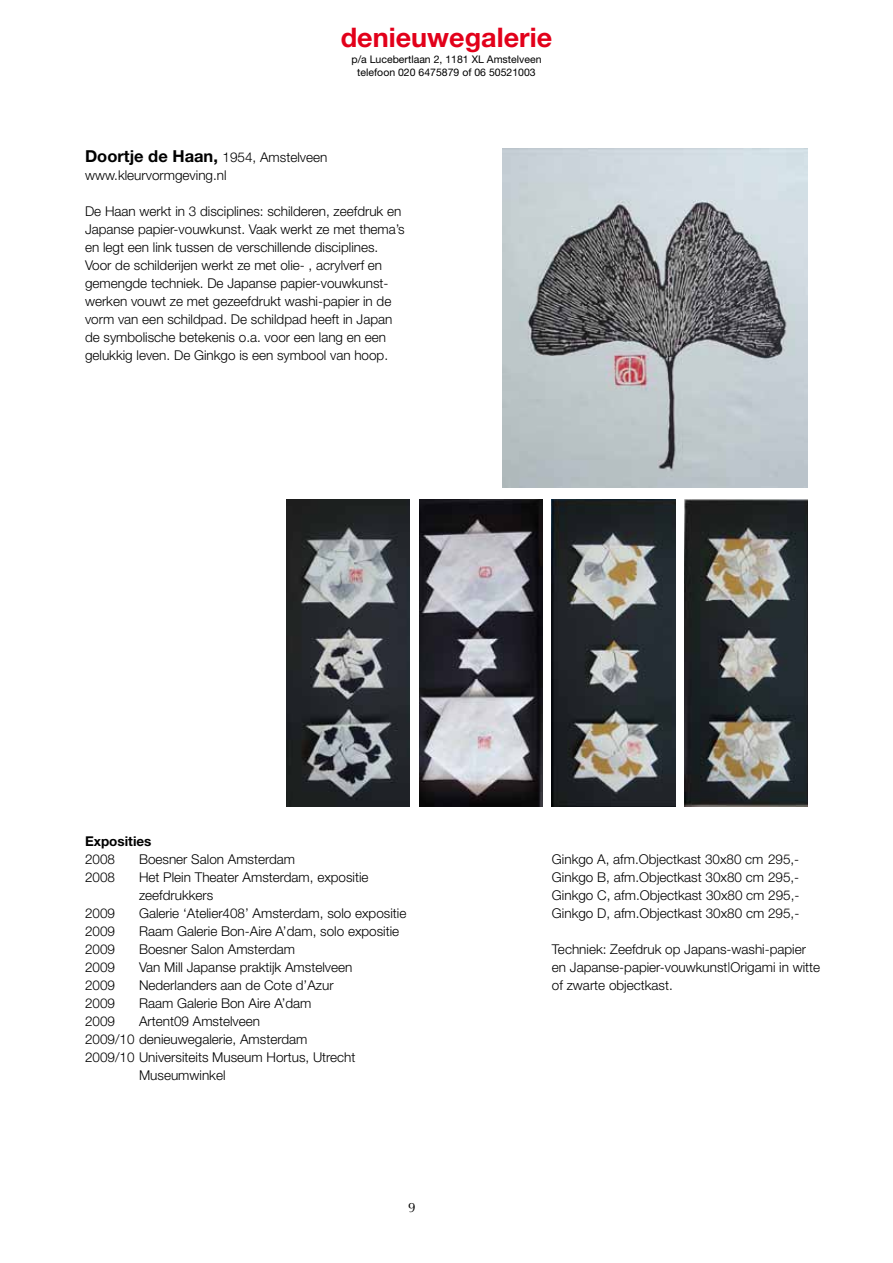
<style>
.page{position:relative;width:893px;height:1263px;background:#fff}
.page>*{position:absolute;margin:0;border:0;box-sizing:border-box;transform-origin:0 0}
.t1{font:700 27px "Helvetica Neue";color:#e2001a}
.t2{font:300 13.5px/18px "Helvetica Neue";color:#000}
.t3{font:700 13.5px "Helvetica Neue";color:#000}
.t4{font:13.5px "Optima";color:#000}
.t5{font:10.5px/13.5px "Helvetica Neue";color:#000;text-align:center}
.s1{font-weight:700;font-size:16.5px}
</style>
<div class="page">
<img style="left:286px;top:499px;width:124px;height:307px">
<img style="left:419px;top:499px;width:123px;height:307px">
<img style="left:552px;top:499px;width:123px;height:307px">
<img style="left:685px;top:499px;width:123px;height:307px">
<img style="left:502px;top:149px;width:306px;height:338px">
<h1 class="t1" style="left:341px;top:20px;width:213px">denieuwegalerie</h1>
<p class="t5" style="left:351px;top:52px;width:192px">p/a Lucebertlaan 2, 1181 XL Amstelveen telefoon 020 6475879 of 06 50521003</p>
<p class="t2" style="left:85px;top:148px;width:244px"><span class="s1">Doortje de Haan,</span> 1954, Amstelveen www.kleurvormgeving.nl</p>
<p class="t2" style="left:85px;top:202px;width:321px">De Haan werkt in 3 disciplines: schilderen, zeefdruk en Japanse papier-vouwkunst. Vaak werkt ze met thema’s en legt een link tussen de verschillende disciplines.<br>Voor de schilderijen werkt ze met olie- , acrylverf en gemengde techniek. De Japanse papier-vouwkunst&shy;werken vouwt ze met gezeefdrukt washi-papier in de vorm van een schildpad. De schildpad heeft in Japan de symbolische betekenis o.a. voor een lang en een gelukkig leven. De Ginkgo is een symbool van hoop.</p>
<p class="t3" style="left:85px;top:833px;width:68px">Exposities</p>
<p class="t2" style="left:85px;top:850px;width:32px">2008</p>
<p class="t2" style="left:139px;top:850px;width:158px">Boesner Salon Amsterdam</p>
<p class="t2" style="left:85px;top:868px;width:32px">2008</p>
<p class="t2" style="left:139px;top:868px;width:231px">Het Plein Theater Amsterdam, expositie zeefdrukkers</p>
<p class="t2" style="left:85px;top:904px;width:32px">2009</p>
<p class="t2" style="left:139px;top:904px;width:269px">Galerie ‘Atelier408’ Amsterdam, solo expositie</p>
<p class="t2" style="left:85px;top:922px;width:32px">2009</p>
<p class="t2" style="left:139px;top:922px;width:262px">Raam Galerie Bon-Aire A’dam, solo expositie</p>
<p class="t2" style="left:85px;top:940px;width:32px">2009</p>
<p class="t2" style="left:139px;top:940px;width:158px">Boesner Salon Amsterdam</p>
<p class="t2" style="left:85px;top:958px;width:32px">2009</p>
<p class="t2" style="left:139px;top:958px;width:215px">Van Mill Japanse praktijk Amstelveen</p>
<p class="t2" style="left:85px;top:976px;width:32px">2009</p>
<p class="t2" style="left:139px;top:976px;width:196px">Nederlanders aan de Cote d’Azur</p>
<p class="t2" style="left:85px;top:994px;width:32px">2009</p>
<p class="t2" style="left:139px;top:994px;width:174px">Raam Galerie Bon Aire A’dam</p>
<p class="t2" style="left:85px;top:1012px;width:32px">2009</p>
<p class="t2" style="left:139px;top:1012px;width:123px">Artent09 Amstelveen</p>
<p class="t2" style="left:85px;top:1030px;width:224px">2009/10 denieuwegalerie, Amsterdam</p>
<p class="t2" style="left:85px;top:1048px;width:272px">2009/10 Universiteits Museum Hortus, Utrecht</p>
<p class="t2" style="left:139px;top:1066px;width:88px">Museumwinkel</p>
<p class="t4" style="left:408px;top:1199px;width:9px">9</p>
<p class="t2" style="left:552px;top:850px;width:249px;text-align:justify">Ginkgo A, afm.Objectkast 30x80 cm 295,- Ginkgo B, afm.Objectkast 30x80 cm 295,- Ginkgo C, afm.Objectkast 30x80 cm 295,- Ginkgo D, afm.Objectkast 30x80 cm 295,-</p>
<p class="t2" style="left:552px;top:940px;width:270px">Techniek: Zeefdruk op Japans-washi-papier en Japanse-papier-vouwkunst|Origami in witte of zwarte objectkast.</p>
</div>
